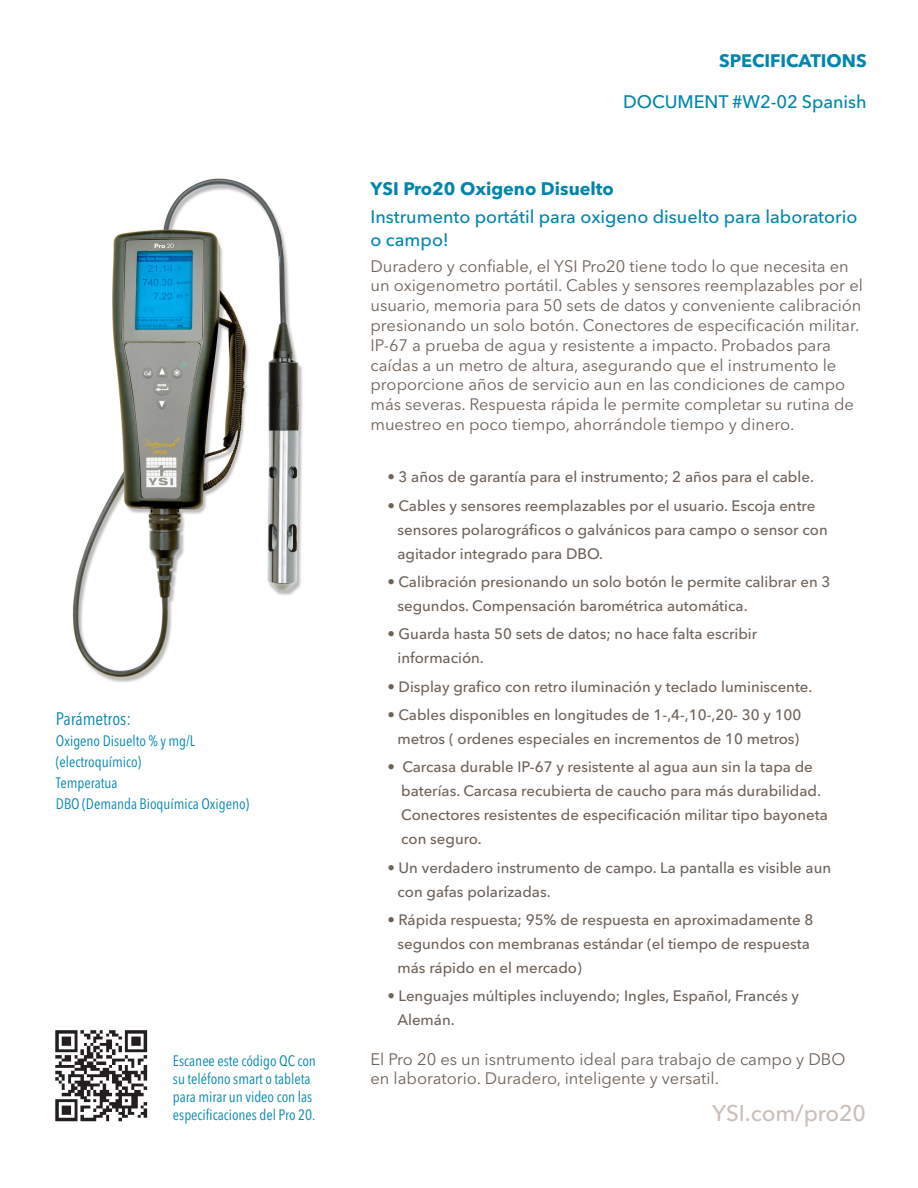
<style>
.page{position:relative;width:918px;height:1188px;background:#fff}
.page>*{position:absolute;margin:0;border:0;box-sizing:border-box;transform-origin:0 0}
.background_copy{font:500 22.5px "Avenir Next LT Pro";letter-spacing:-.005em;color:#cabfb8}
.t1{font:500 18px/22.5px "Avenir Next LT Pro";color:#0085ad}
.t2{font:700 18px "Avenir Next LT Pro";color:#0085ad}
.t3{font:condensed 18px "Avenir Next LT Pro";color:#0085ad}
.t4{font:16.5px/19.8px "Avenir Next LT Pro";color:#6e6259}
.t5{font:500 15px/24px "Avenir Next LT Pro";color:#6e6259}
.t6{font:condensed 15px/18px "Avenir Next LT Pro";color:#0085ad}
</style>
<div class="page">
<img style="left:72px;top:178px;width:231px;height:505px">
<img style="left:55px;top:1030px;width:93px;height:92px">
<p class="t3" style="left:56px;top:708px;width:77px">Parámetros:</p>
<p class="t6" style="left:56px;top:732px;width:141px">Oxigeno Disuelto % y mg/L</p>
<p class="t6" style="left:56px;top:753px;width:87px">(electroquímico)</p>
<p class="t6" style="left:56px;top:774px;width:63px">Temperatua</p>
<p class="t6" style="left:56px;top:795px;width:195px">DBO (Demanda Bioquímica Oxigeno)</p>
<p class="t6" style="left:173px;top:1051px;width:145px">Escanee este código QC con su teléfono smart o tableta para mirar un video con las especificaciones del Pro 20.</p>
<p class="t2" style="left:719px;top:49px;width:149px">SPECIFICATIONS</p>
<p class="t1" style="left:623px;top:91px;width:245px">DOCUMENT #W2-02 Spanish</p>
<p class="t2" style="left:370px;top:177px;width:245px">YSI Pro20 Oxigeno Disuelto</p>
<p class="t1" style="left:370px;top:206px;width:488px">Instrumento portátil para oxigeno disuelto para laboratorio o campo!</p>
<p class="t4" style="left:370px;top:256px;width:494px">Duradero y confiable, el YSI Pro20 tiene todo lo que necesita en un oxigenometro portátil. Cables y sensores reemplazables por el usuario, memoria para 50 sets de datos y conveniente calibración presionando un solo botón. Conectores de especificación militar.<br>IP-67 a prueba de agua y resistente a impacto. Probados para caídas a un metro de altura, asegurando que el instrumento le proporcione años de servicio aun en las condiciones de campo más severas. Respuesta rápida le permite completar su rutina de muestreo en poco tiempo, ahorrándole tiempo y dinero.</p>
<p class="t5" style="left:387px;top:465px;width:428px">• 3 años de garantía para el instrumento; 2 años para el cable.</p>
<p class="t5" style="left:398px;top:493px;width:432px;text-indent:-10px">• Cables y sensores reemplazables por el usuario. Escoja entre sensores polarográficos o galvánicos para campo o sensor con agitador integrado para DBO.</p>
<p class="t5" style="left:398px;top:570px;width:434px;text-indent:-10px">• Calibración presionando un solo botón le permite calibrar en 3 segundos. Compensación barométrica automática.</p>
<p class="t5" style="left:398px;top:622px;width:361px;text-indent:-10px">• Guarda hasta 50 sets de datos; no hace falta escribir información.</p>
<p class="t5" style="left:387px;top:674px;width:427px">• Display grafico con retro iluminación y teclado luminiscente.</p>
<p class="t5" style="left:387px;top:703px;width:416px;text-align:center">• Cables disponibles en longitudes de 1-,4-,10-,20- 30 y 100 metros ( ordenes especiales en incrementos de 10 metros)</p>
<p class="t5" style="left:401px;top:755px;width:428px;text-indent:-14px">• Carcasa durable IP-67 y resistente al agua aun sin la tapa de baterías. Carcasa recubierta de caucho para más durabilidad.<br>Conectores resistentes de especificación militar tipo bayoneta con seguro.</p>
<p class="t5" style="left:398px;top:855px;width:435px;text-indent:-10px">• Un verdadero instrumento de campo. La pantalla es visible aun con gafas polarizadas.</p>
<p class="t5" style="left:398px;top:908px;width:417px;text-indent:-10px">• Rápida respuesta; 95% de respuesta en aproximadamente 8 segundos con membranas estándar (el tiempo de respuesta más rápido en el mercado)</p>
<p class="t5" style="left:398px;top:984px;width:403px;text-indent:-10px">• Lenguajes múltiples incluyendo; Ingles, Español, Francés y<br>Alemán.</p>
<p class="t4" style="left:370px;top:1049px;width:477px">El Pro 20 es un isntrumento ideal para trabajo de campo y DBO en laboratorio. Duradero, inteligente y versatil.</p>
<p class="background_copy" style="left:712px;top:1100px;width:155px">YSI.com/pro20</p>
</div>
